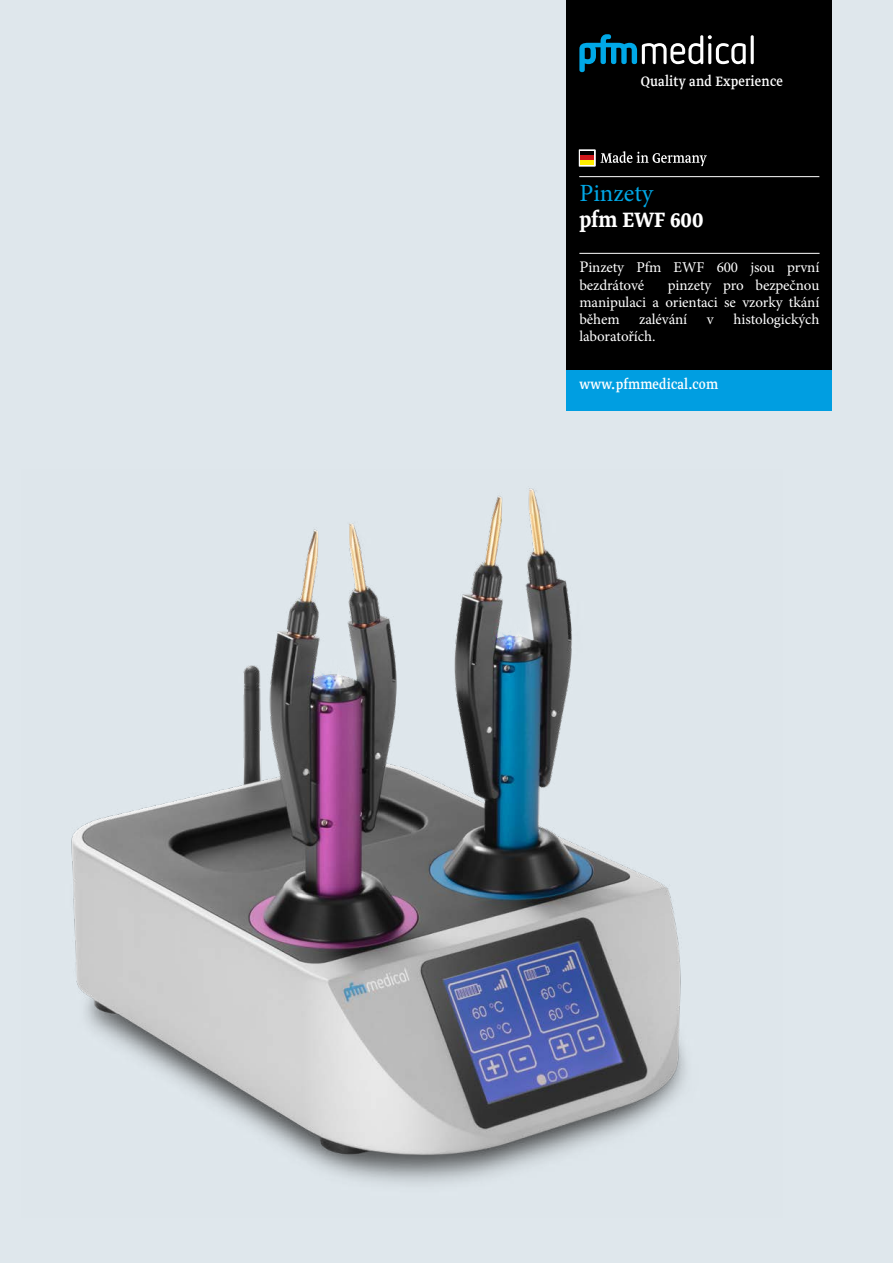
<style>
.page{position:relative;width:893px;height:1263px;background:#dfe7ec}
.page>*{position:absolute;margin:0;border:0;box-sizing:border-box;transform-origin:0 0}
.t1{font:500 24.75px "pfmmedical";color:#fff}
.t2{font:24.75px "Minion Pro";color:#00a8e7}
.t3{font:16.2px "pfmmedical";letter-spacing:.01em;color:#fff}
.t4{font:15px/17.1px "Minion Pro";letter-spacing:-.005em;color:#fff}
.s1{font-size:16.2px}
</style>
<div class="page">
<div style="left:567px;top:0;width:265px;height:371px;background:#000"></div>
<hr style="left:579px;top:176px;width:240px;height:1px;background:#fff">
<hr style="left:579px;top:253px;width:240px;height:1px;background:#fff">
<hr style="left:751px;top:35px;width:3px;height:29px;background:#fff;border-radius:2px">
<svg style="left:579px;top:34px;width:167px;height:38px"></svg>
<div style="left:567px;top:371px;width:265px;height:40px;background:#009ee1"></div>
<svg style="left:579px;top:150px;width:128px;height:16px"></svg>
<img style="left:71px;top:488px;width:616px;height:697px">
<p class="t3" style="left:641px;top:71px;width:143px">Quality and Experience</p>
<h1 class="t2" style="left:579px;top:176px;width:75px">Pinzety</h1>
<h1 class="t1" style="left:579px;top:204px;width:126px">pfm EWF 600</h1>
<p class="t4" style="left:579px;top:259px;width:241px;line-height:17.5px"><span class="s1">P</span>inzety Pfm EWF 600 jsou první bezdrátové</p>
<p class="t4" style="left:579px;top:276px;width:241px;text-align:justify;text-indent:88px">pinzety pro bezpečnou manipulaci a orientaci se vzorky tkání během</p>
<p class="t4" style="left:639px;top:311px;width:50px">zalévání</p>
<p class="t4" style="left:707px;top:311px;width:8px">v</p>
<p class="t4" style="left:733px;top:311px;width:87px">histologických</p>
<p class="t4" style="left:579px;top:328px;width:78px">laboratořích.</p>
<p class="t3" style="left:579px;top:374px;width:140px">www.pfmmedical.com</p>
</div>
